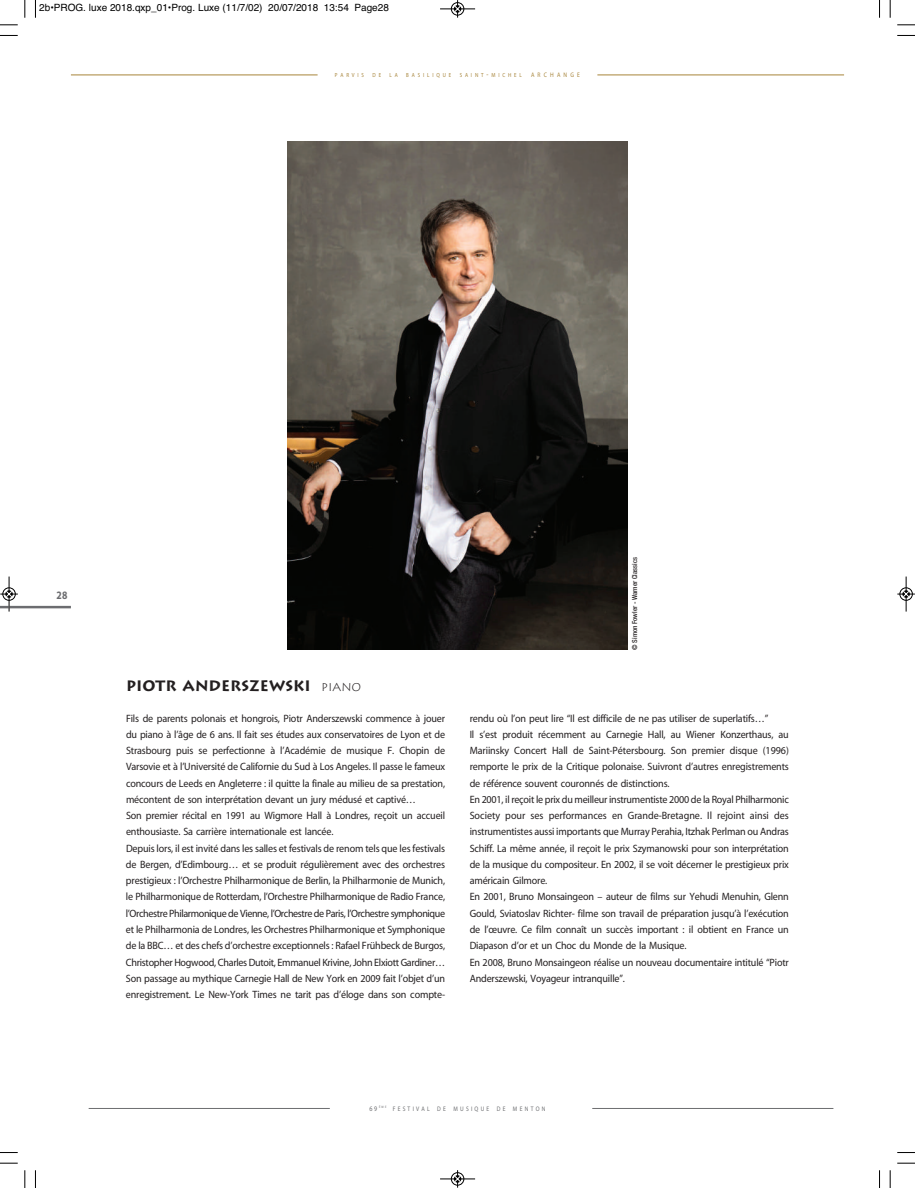
<style>
.page{position:relative;width:915px;height:1188px;background:#fff}
.page>*{position:absolute;margin:0;border:0;box-sizing:border-box;transform-origin:0 0}
.t1{font:700 16.25px "Myriad Arabic";color:#6c6d70;scale:.85 1}
.t2{font:700 15px "Lithos";color:#231f20}
.t3{font:10.62px/16.2px "Myriad";letter-spacing:-.015em;color:#231f20;scale:.95 1}
.t4{font:10px "Helvetica";color:#000}
.t5{font:9.38px "Myriad Arabic";letter-spacing:.28em;color:#6c6d70;scale:.85 1}
.t6{font:8.5px "Myriad Arabic";letter-spacing:.4em;color:#a7843a;scale:.85 1}
.t7{font:500 condensed 6.88px "Helvetica Neue";color:#231f20}
.s1{font-size:11.25px}
.s2{font-size:9.38px}
.s3{font-weight:300;font-size:11.25px}
.s4{font-size:10px}
</style>
<div class="page">
<img style="left:287px;top:142px;width:340px;height:507px">
<hr style="left:89px;top:1107px;width:241px;height:1px;background:#6c6d70">
<hr style="left:592px;top:1107px;width:241px;height:1px;background:#6c6d70">
<hr style="left:71px;top:75px;width:246px;height:1px;background:#a7843a">
<hr style="left:597px;top:75px;width:246px;height:1px;background:#a7843a">
<hr style="left:0;top:605px;width:71px;height:3px;background:#6c6d70">
<svg style="left:35px;top:0;width:1px;height:18px"></svg>
<svg style="left:0;top:35px;width:18px;height:1px"></svg>
<svg style="left:879px;top:0;width:1px;height:18px"></svg>
<svg style="left:897px;top:35px;width:17px;height:1px"></svg>
<svg style="left:35px;top:1170px;width:1px;height:17px"></svg>
<svg style="left:879px;top:1170px;width:1px;height:17px"></svg>
<svg style="left:24px;top:0;width:2px;height:18px"></svg>
<svg style="left:0;top:24px;width:18px;height:2px"></svg>
<svg style="left:889px;top:0;width:1px;height:18px"></svg>
<svg style="left:897px;top:24px;width:17px;height:2px"></svg>
<svg style="left:24px;top:1170px;width:2px;height:17px"></svg>
<svg style="left:0;top:1162px;width:18px;height:1px"></svg>
<svg style="left:889px;top:1170px;width:1px;height:17px"></svg>
<svg style="left:897px;top:1162px;width:17px;height:1px"></svg>
<div style="left:451px;top:2px;width:13px;height:14px;border:1px solid #fff;border-radius:50%"></div>
<hr style="left:440px;top:9px;width:35px;height:1px;background:#000">
<div style="left:451px;top:2px;width:13px;height:13px;border:1px solid #000;border-radius:50%"></div>
<svg style="left:454px;top:0;width:6px;height:18px"></svg>
<div style="left:451px;top:1171px;width:13px;height:14px;border:1px solid #fff;border-radius:50%"></div>
<hr style="left:440px;top:1178px;width:35px;height:1px;background:#000">
<div style="left:451px;top:1172px;width:13px;height:12px;border:1px solid #000;border-radius:50%"></div>
<svg style="left:454px;top:1170px;width:6px;height:17px"></svg>
<div style="left:2px;top:587px;width:14px;height:13px;border:1px solid #fff;border-radius:50%"></div>
<hr style="left:9px;top:576px;width:1px;height:35px;background:#000">
<div style="left:3px;top:587px;width:12px;height:13px;border:1px solid #000;border-radius:50%"></div>
<svg style="left:0;top:590px;width:18px;height:7px"></svg>
<hr style="left:905px;top:576px;width:1px;height:35px;background:#000">
<div style="left:899px;top:587px;width:13px;height:13px;border:1px solid #000;border-radius:50%"></div>
<svg style="left:897px;top:590px;width:17px;height:7px"></svg>
<p class="t4" style="left:39px;top:2px;width:351px">2b•PROG. luxe 2018.qxp_01•Prog. Luxe (11/7/02) 20/07/2018 13:54 Page28</p>
<p class="t6" style="left:335px;top:71px;width:290px">PARVIS DE LA BASILIQUE SAINT<span class="s1">-</span>MICHEL <span class="s2">ARCHANGE</span></p>
<h1 class="t1" style="left:57px;top:587px;width:14px">28</h1>
<h2 class="t2" style="left:126px;top:676px;width:237px">PIOTR ANDERSZEWSKI <span class="s3">PIANO</span></h2>
<p class="t7" style="left:632px;top:649px;width:94px;rotate:-90deg">© Simon Fowler - Warner Classics</p>
<p class="t3" style="left:126px;top:710px;width:337px">Fils de parents polonais et hongrois, Piotr Anderszewski commence à jouer du piano à l’âge de 6 ans. Il fait ses études aux conservatoires de Lyon et de Strasbourg puis se perfectionne à l’Académie de musique F. Chopin de Varsovie et à l’Université de Californie du Sud à Los Angeles. Il passe le fameux concours de Leeds en Angleterre : il quitte la finale au milieu de sa prestation, mécontent de son interprétation devant un jury médusé et captivé…<br>Son premier récital en 1991 au Wigmore Hall à Londres, reçoit un accueil enthousiaste. Sa carrière internationale est lancée.<br>Depuis lors, il est invité dans les salles et festivals de renom tels que les festivals de Bergen, d’Edimbourg… et se produit régulièrement avec des orchestres prestigieux : l’Orchestre Philharmonique de Berlin, la Philharmonie de Munich, le Philharmonique de Rotterdam, l’Orchestre Philharmonique de Radio France, l’Orchestre Philarmonique de Vienne, l’Orchestre de Paris, l’Orchestre symphonique et le Philharmonia de Londres, les Orchestres Philharmonique et Symphonique de la BBC… et des chefs d’orchestre exceptionnels : Rafael Frühbeck de Burgos, Christopher Hogwood, Charles Dutoit, Emmanuel Krivine, John Elxiott Gardiner… Son passage au mythique Carnegie Hall de New York en 2009 fait l’objet d’un enregistrement. Le New-York Times ne tarit pas d’éloge dans son compte-</p>
<p class="t3" style="left:469px;top:710px;width:337px">rendu où l’on peut lire “Il est difficile de ne pas utiliser de superlatifs…”<br>Il s’est produit récemment au Carnegie Hall, au Wiener Konzerthaus, au Mariinsky Concert Hall de Saint-Pétersbourg. Son premier disque (1996) remporte le prix de la Critique polonaise. Suivront d’autres enregistrements de référence souvent couronnés de distinctions.<br>En 2001, il reçoit le prix du meilleur instrumentiste 2000 de la Royal Philharmonic Society pour ses performances en Grande-Bretagne. Il rejoint ainsi des instrumentistes aussi importants que Murray Perahia, Itzhak Perlman ou Andras Schiff. La même année, il reçoit le prix Szymanowski pour son interprétation de la musique du compositeur. En 2002, il se voit décerner le prestigieux prix américain Gilmore.<br>En 2001, Bruno Monsaingeon – auteur de films sur Yehudi Menuhin, Glenn Gould, Sviatoslav Richter- filme son travail de préparation jusqu’à l’exécution de l’œuvre. Ce film connaît un succès important : il obtient en France un Diapason d’or et un Choc du Monde de la Musique.<br>En 2008, Bruno Monsaingeon réalise un nouveau documentaire intitulé “Piotr Anderszewski, Voyageur intranquille”.</p>
<p class="t5" style="left:369px;top:1103px;width:208px"><span class="s4">69</span> <sup>ÈME</sup> FESTIVAL DE MUSIQUE DE MENTON</p>
</div>
